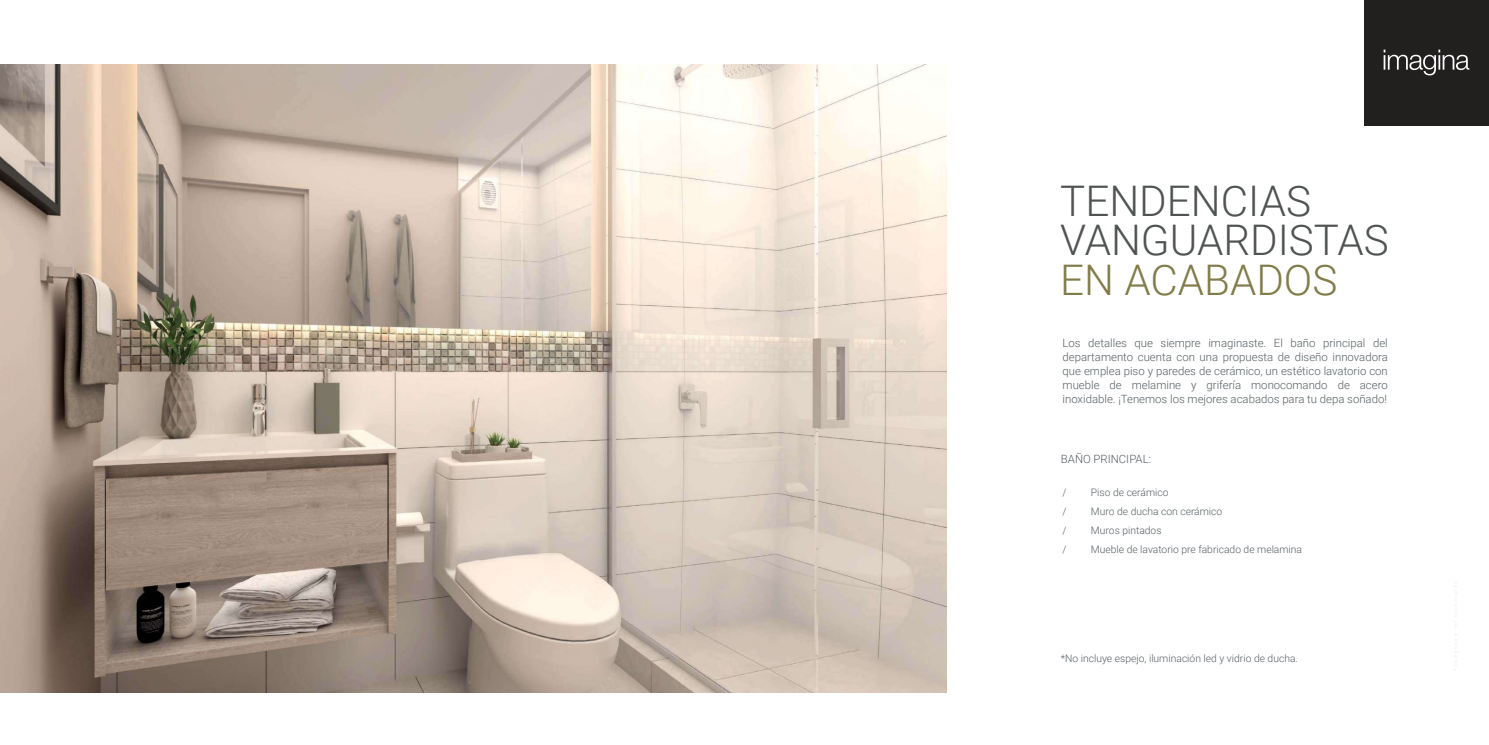
<style>
.page{position:relative;width:1489px;height:745px;background:#fff}
.page>*{position:absolute;margin:0;border:0;box-sizing:border-box;transform-origin:0 0}
.t1{font:300 42.18px/39.4px "Roboto";color:#505353}
.t2{font:300 42.18px "Roboto";color:#817c49}
.t3{font:300 11.38px/14px "Roboto";color:#565f63;text-align:justify}
.t4{font:300 10.33px "Roboto";color:#565f63}
</style>
<div class="page">
<img style="left:0;top:65px;width:946px;height:627px">
<div style="left:1363px;top:0;width:125px;height:125px;background:#221f1f"></div>
<svg style="left:1383px;top:50px;width:86px;height:25px"></svg>
<h1 class="t1" style="left:1060px;top:184px;width:330px">TENDENCIAS<br>VANGUARDISTAS</h1>
<h1 class="t2" style="left:1060px;top:262px;width:279px">EN ACABADOS</h1>
<p class="t3" style="left:1062px;top:337px;width:327px">Los detalles que siempre imaginaste. El baño principal del departamento cuenta con una propuesta de diseño innovadora que emplea piso y paredes de cerámico, un estético lavatorio con mueble de melamine y grifería monocomando de acero inoxidable. ¡Tenemos los mejores acabados para tu depa soñado!</p>
<p class="t3" style="left:1060px;top:452px;width:92px">BAÑO PRINCIPAL:</p>
<p class="t4" style="left:1062px;top:488px;width:6px">/</p>
<p class="t4" style="left:1090px;top:488px;width:79px">Piso de cerámico</p>
<p class="t4" style="left:1062px;top:507px;width:6px">/</p>
<p class="t4" style="left:1090px;top:507px;width:133px">Muro de ducha con cerámico</p>
<p class="t4" style="left:1062px;top:526px;width:6px">/</p>
<p class="t4" style="left:1090px;top:526px;width:72px">Muros pintados</p>
<p class="t4" style="left:1062px;top:545px;width:6px">/</p>
<p class="t4" style="left:1090px;top:545px;width:213px">Mueble de lavatorio pre fabricado de melamina</p>
<p class="t4" style="left:1060px;top:653px;width:239px">*No incluye espejo, iluminación led y vidrio de ducha.</p>
</div>
